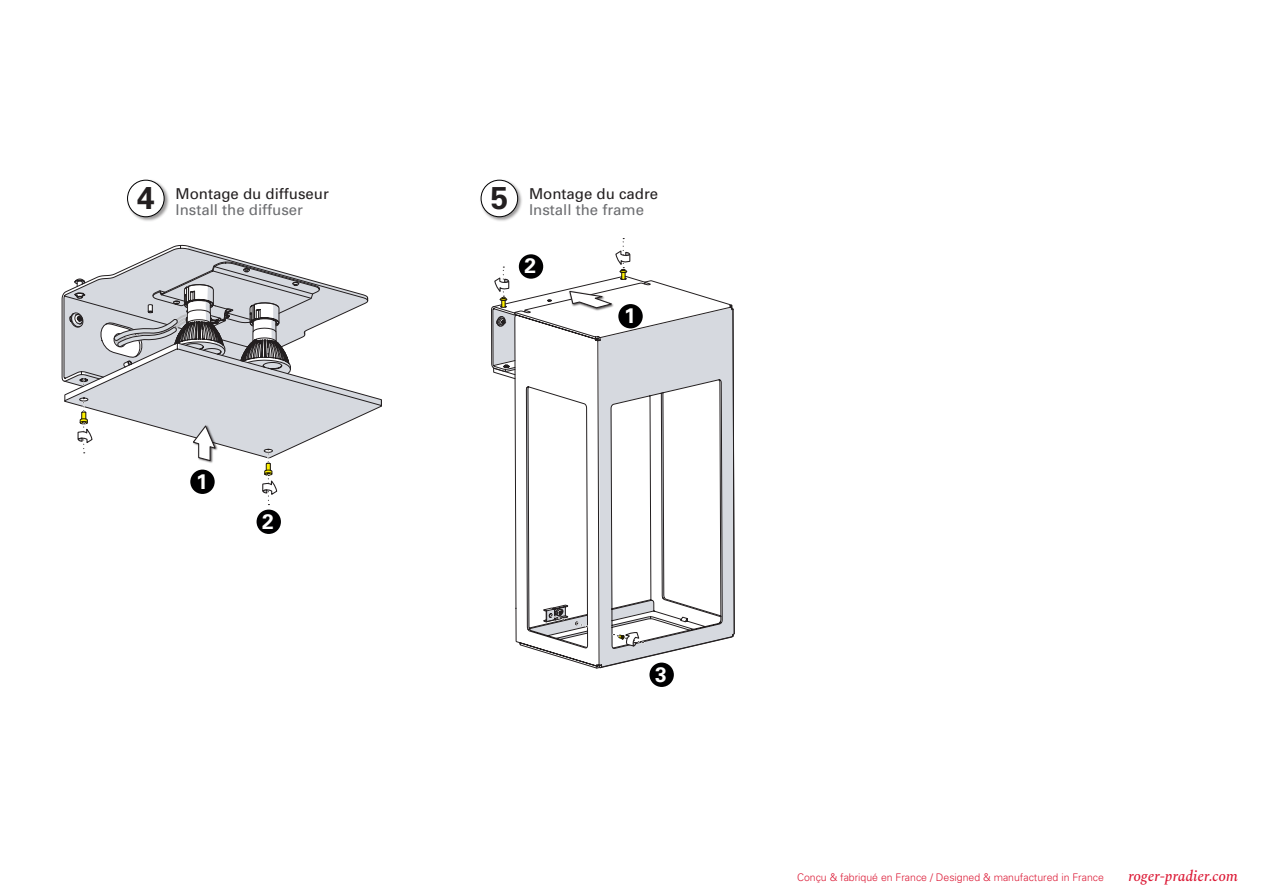
<style>
.page{position:relative;width:1263px;height:893px;background:#fff}
.page>*{position:absolute;margin:0;border:0;box-sizing:border-box;transform-origin:0 0}
.t1{font:700 31.5px "Univers LT Std";color:#231f20}
.t2{font:700 21px "Univers LT Std";color:#fff}
.t3{font:15px "Univers";color:#6c6d70}
.t4{font:15px "Univers";color:#231f20}
.t5{font:italic 500 15px "Spectral";color:#dc1a36}
.t6{font:300 10.5px "Univers";color:#dc1a36}
</style>
<div class="page">
<img style="left:480px;top:179px;width:42px;height:42px">
<div style="left:481px;top:180px;width:37px;height:37px;background:#fff;border-radius:50%"></div>
<div style="left:481px;top:180px;width:37px;height:37px;border:1px solid #000001;border-radius:50%"></div>
<svg style="left:514px;top:280px;width:221px;height:389px"></svg>
<div style="left:649px;top:663px;width:25px;height:24px;background:#000001;border-radius:50%"></div>
<svg style="left:543px;top:602px;width:25px;height:21px"></svg>
<svg style="left:577px;top:622px;width:10px;height:6px"></svg>
<svg style="left:613px;top:632px;width:30px;height:17px"></svg>
<svg style="left:491px;top:238px;width:155px;height:142px"></svg>
<img style="left:127px;top:179px;width:42px;height:42px">
<div style="left:128px;top:180px;width:36px;height:37px;background:#fff;border-radius:50%"></div>
<div style="left:127px;top:180px;width:37px;height:37px;border:1px solid #000001;border-radius:50%"></div>
<div style="left:257px;top:510px;width:24px;height:24px;background:#000001;border-radius:50%"></div>
<svg style="left:61px;top:245px;width:321px;height:260px"></svg>
<h1 class="t1" style="left:137px;top:179px;width:19px">4</h1>
<h3 class="t4" style="left:176px;top:185px;width:155px">Montage du diffuseur</h3>
<h3 class="t3" style="left:176px;top:201px;width:129px">Install the diffuser</h3>
<h2 class="t2" style="left:196px;top:469px;width:13px">1</h2>
<h2 class="t2" style="left:262px;top:509px;width:13px">2</h2>
<h1 class="t1" style="left:491px;top:179px;width:19px">5</h1>
<h3 class="t4" style="left:529px;top:185px;width:131px">Montage du cadre</h3>
<h3 class="t3" style="left:529px;top:201px;width:117px">Install the frame</h3>
<h2 class="t2" style="left:525px;top:254px;width:13px">2</h2>
<h2 class="t2" style="left:624px;top:304px;width:13px">1</h2>
<h2 class="t2" style="left:655px;top:662px;width:13px">3</h2>
<p class="t6" style="left:797px;top:871px;width:308px">Conçu &amp; fabriqué en France / Designed &amp; manufactured in France</p>
<h3 class="t5" style="left:1128px;top:865px;width:111px">roger-pradier.com</h3>
</div>
